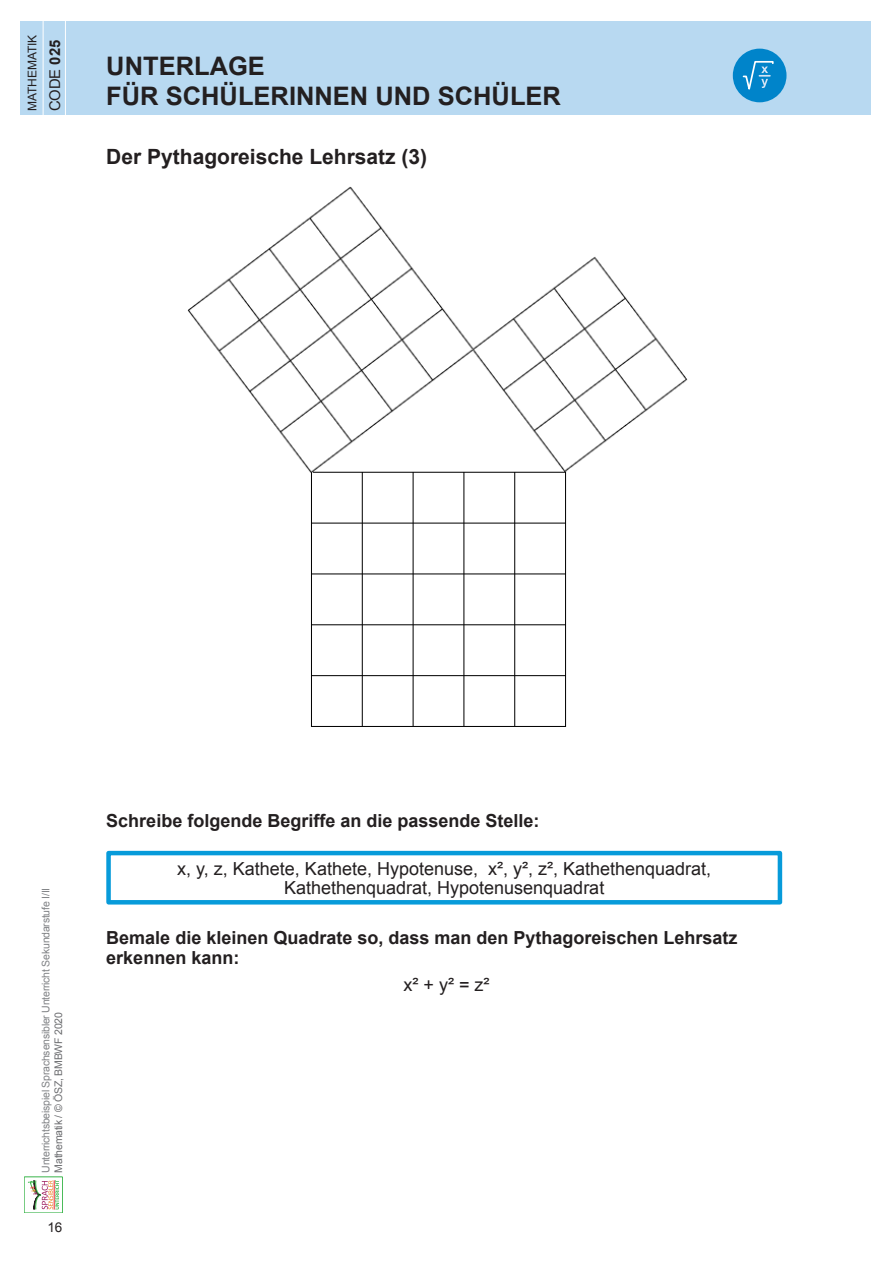
<style>
.page{position:relative;width:893px;height:1263px;background:#fff}
.page>*{position:absolute;margin:0;border:0;box-sizing:border-box;transform-origin:0 0}
.t1{font:700 25.5px "Arial";color:#231f20}
.t2{font:700 21px "Arial";color:#231f20}
.t3{font:700 18px/19.5px "Arial";color:#231f20}
.t4{font:18px/19.5px "Arial";color:#231f20;text-align:center}
.t5{font:14.85px "Arial";color:#231f20}
.t6{font:13.5px "Arial";color:#231f20}
.t7{font:12px "Arial";color:#231f20}
.t8{font:10.5px "Arial";letter-spacing:-.02em;color:#808285}
.t9{font:10.5px "Arial";letter-spacing:-.02em;color:#6c6d70}
.s1{font-weight:700}
</style>
<div class="page">
<div style="left:24px;top:1177px;width:39px;height:36px;border:1px solid #3ab54a"></div>
<svg style="left:28px;top:1180px;width:31px;height:30px"></svg>
<div style="left:106px;top:851px;width:676px;height:53px;border:4px solid #079bda"></div>
<img style="left:187px;top:186px;width:501px;height:541px">
<div style="left:20px;top:21px;width:850px;height:94px;background:#b8d9f1"></div>
<hr style="left:43px;top:20px;width:1px;height:127px;background:#fff">
<hr style="left:65px;top:20px;width:1px;height:127px;background:#fff">
<div style="left:733px;top:49px;width:53px;height:53px;background:#0084ca;border-radius:50%"></div>
<svg style="left:742px;top:60px;width:32px;height:30px"></svg>
<p class="t7" style="left:25px;top:111px;width:78px;rotate:-90deg">MATHEMATIK</p>
<p class="t5" style="left:45px;top:111px;width:73px;rotate:-90deg">CODE <span class="s1">025</span></p>
<p class="t1" style="left:106px;top:49px;width:160px">UNTERLAGE</p>
<p class="t1" style="left:106px;top:79px;width:456px">FÜR SCHÜLERINNEN UND SCHÜLER</p>
<p class="t2" style="left:106px;top:143px;width:322px">Der Pythagoreische Lehrsatz (3)</p>
<p class="t8" style="left:39px;top:1172px;width:286px;rotate:-90deg">Unterrichtsbeispiel Sprachsensibler Unterricht Sekundarstufe I/II</p>
<p class="t9" style="left:52px;top:1172px;width:162px;rotate:-90deg">Mathematik / © ÖSZ, BMBWF 2020</p>
<p class="t6" style="left:47px;top:1218px;width:17px">16</p>
<p class="t3" style="left:106px;top:812px;width:435px">Schreibe folgende Begriffe an die passende Stelle:</p>
<p class="t4" style="left:177px;top:859px;width:535px">x, y, z, Kathete, Kathete, Hypotenuse, x², y², z², Kathethenquadrat,<br>Kathethenquadrat, Hypotenusenquadrat</p>
<p class="t3" style="left:106px;top:929px;width:633px">Bemale die kleinen Quadrate so, dass man den Pythagoreischen Lehrsatz erkennen kann:</p>
<p class="t4" style="left:403px;top:975px;width:88px">x² + y² = z²</p>
</div>
